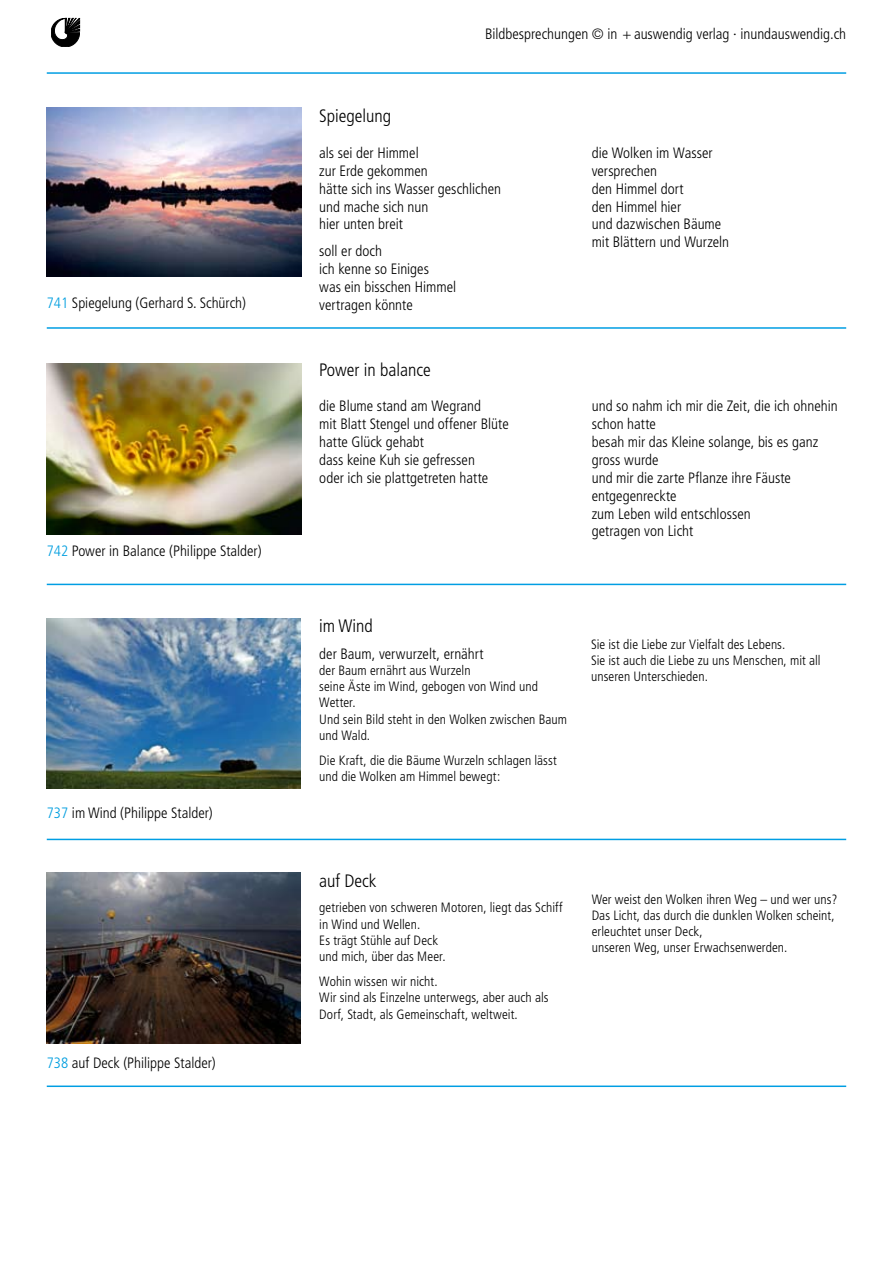
<style>
.page{position:relative;width:893px;height:1263px;background:#fff}
.page>*{position:absolute;margin:0;border:0;box-sizing:border-box;transform-origin:0 0}
.t1{font:300 condensed 18px "Frutiger";color:#000}
.t2{font:300 condensed 15px/17.9px "Frutiger";color:#000}
.t3{font:300 condensed 13.5px/16.2px "Frutiger";letter-spacing:.005em;color:#000}
.s1{color:#009edf}
</style>
<div class="page">
<svg style="left:51px;top:18px;width:29px;height:29px"></svg>
<hr style="left:47px;top:327px;width:799px;height:2px;background:#009ee3">
<hr style="left:47px;top:584px;width:799px;height:1px;background:#009ee3">
<hr style="left:47px;top:72px;width:799px;height:2px;background:#009ee3">
<img style="left:47px;top:107px;width:254px;height:170px">
<img style="left:47px;top:364px;width:254px;height:170px">
<img style="left:47px;top:618px;width:254px;height:170px">
<img style="left:47px;top:873px;width:254px;height:170px">
<hr style="left:47px;top:839px;width:799px;height:1px;background:#009ee3">
<hr style="left:47px;top:1085px;width:799px;height:2px;background:#009ee3">
<p class="t2" style="left:47px;top:294px;width:201px"><span class="s1">741</span> Spiegelung (Gerhard S. Schürch)</p>
<p class="t2" style="left:47px;top:542px;width:216px"><span class="s1">742</span> Power in Balance (Philippe Stalder)</p>
<p class="t2" style="left:47px;top:804px;width:168px"><span class="s1">737</span> im Wind (Philippe Stalder)</p>
<p class="t2" style="left:47px;top:1054px;width:171px"><span class="s1">738</span> auf Deck (Philippe Stalder)</p>
<p class="t2" style="left:485px;top:25px;width:363px">Bildbesprechungen © in + auswendig verlag · inundauswendig.ch</p>
<p class="t1" style="left:319px;top:106px;width:74px">Spiegelung</p>
<p class="t2" style="left:319px;top:144px;width:183px">als sei der Himmel<br>zur Erde gekommen<br>hätte sich ins Wasser geschlichen und mache sich nun<br>hier unten breit</p>
<p class="t2" style="left:319px;top:242px;width:138px">soll er doch<br>ich kenne so Einiges<br>was ein bisschen Himmel vertragen könnte</p>
<p class="t1" style="left:319px;top:359px;width:113px">Power in balance</p>
<p class="t2" style="left:319px;top:397px;width:191px">die Blume stand am Wegrand<br>mit Blatt Stengel und offener Blüte hatte Glück gehabt<br>dass keine Kuh sie gefressen<br>oder ich sie plattgetreten hatte</p>
<p class="t2" style="left:592px;top:144px;width:139px">die Wolken im Wasser versprechen<br>den Himmel dort<br>den Himmel hier<br>und dazwischen Bäume mit Blättern und Wurzeln</p>
<p class="t2" style="left:592px;top:397px;width:247px">und so nahm ich mir die Zeit, die ich ohnehin schon hatte<br>besah mir das Kleine solange, bis es ganz gross wurde<br>und mir die zarte Pflanze ihre Fäuste entgegenreckte<br>zum Leben wild entschlossen<br>getragen von Licht</p>
<p class="t1" style="left:319px;top:615px;width:55px">im Wind</p>
<p class="t2" style="left:319px;top:645px;width:166px">der Baum, verwurzelt, ernährt</p>
<p class="t3" style="left:319px;top:662px;width:249px">der Baum ernährt aus Wurzeln<br>seine Äste im Wind, gebogen von Wind und<br>Wetter.<br>Und sein Bild steht in den Wolken zwischen Baum und Wald.</p>
<p class="t3" style="left:319px;top:752px;width:239px">Die Kraft, die die Bäume Wurzeln schlagen lässt und die Wolken am Himmel bewegt:</p>
<p class="t3" style="left:591px;top:636px;width:231px">Sie ist die Liebe zur Vielfalt des Lebens.<br>Sie ist auch die Liebe zu uns Menschen, mit all unseren Unterschieden.</p>
<p class="t1" style="left:319px;top:871px;width:59px">auf Deck</p>
<p class="t3" style="left:319px;top:900px;width:245px">getrieben von schweren Motoren, liegt das Schiff in Wind und Wellen.<br>Es trägt Stühle auf Deck<br>und mich, über das Meer.</p>
<p class="t3" style="left:319px;top:973px;width:231px">Wohin wissen wir nicht.<br>Wir sind als Einzelne unterwegs, aber auch als<br>Dorf, Stadt, als Gemeinschaft, weltweit.</p>
<p class="t3" style="left:592px;top:891px;width:247px">Wer weist den Wolken ihren Weg – und wer uns?<br>Das Licht, das durch die dunklen Wolken scheint, erleuchtet unser Deck,<br>unseren Weg, unser Erwachsenwerden.</p>
</div>
